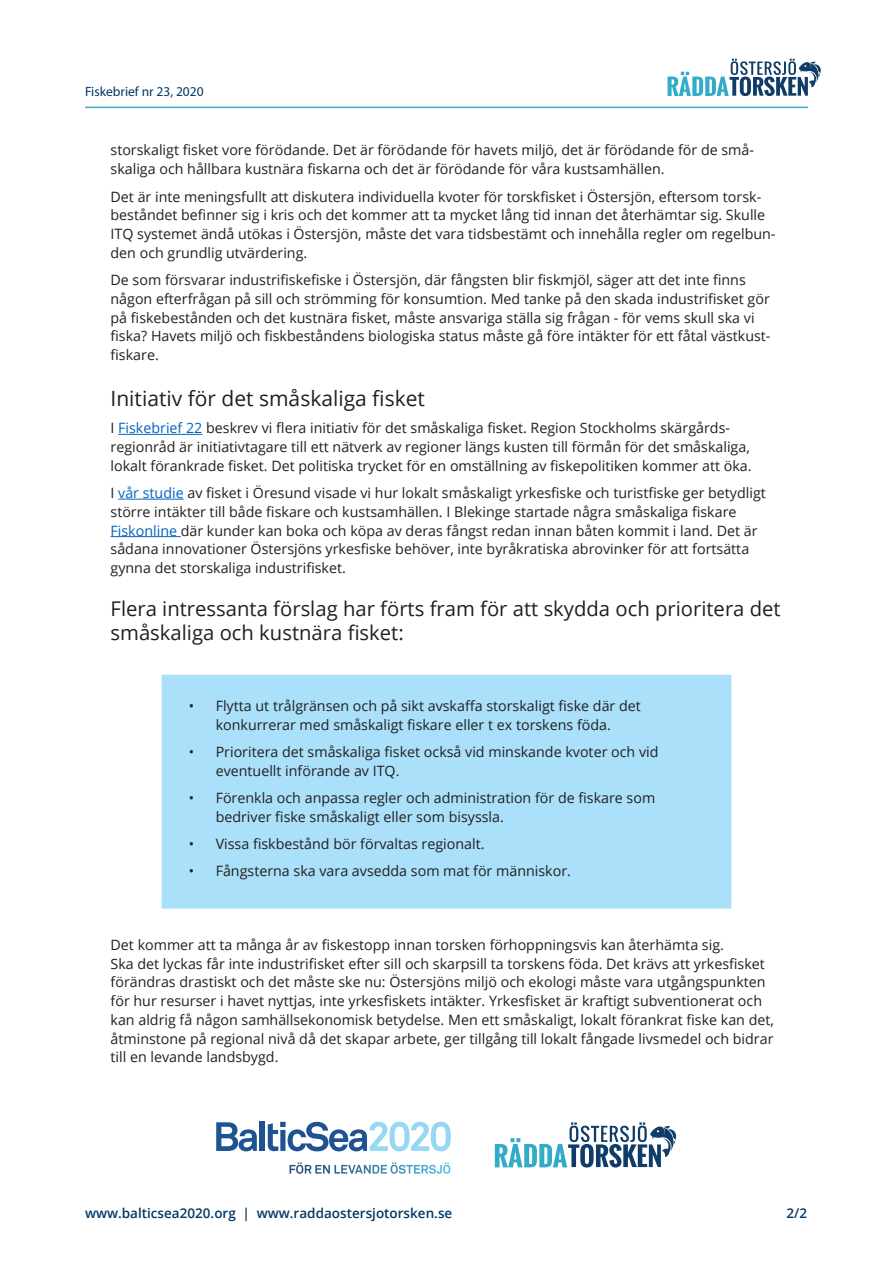
<style>
.page{position:relative;width:893px;height:1263px;background:#fff}
.page>*{position:absolute;margin:0;border:0;box-sizing:border-box;transform-origin:0 0}
.BRÖDTEXT{font:21px "Open Sans";color:#231f20}
.BRÖDTEXT-2{font:20.25px/24px "Open Sans";color:#231f20}
.BRÖDTEXT-3{font:14.25px/18.8px "Open Sans";color:#231f20}
.t1{font:600 13.5px "Open Sans";color:#033866}
.t2{font:13.5px "Myriad Pro";color:#033866}
.s1{color:#0563c1}
</style>
<div class="page">
<hr style="left:85px;top:107px;width:723px;height:1px;background:#45abcc">
<svg style="left:668px;top:59px;width:153px;height:37px"></svg>
<hr style="left:118px;top:434px;width:84px;height:1px;background:#0563c1">
<hr style="left:118px;top:499px;width:66px;height:1px;background:#0563c1">
<hr style="left:111px;top:536px;width:70px;height:1px;background:#0563c1">
<div style="left:259px;top:1122px;width:6px;height:29px;background:#1e5291"></div>
<svg style="left:216px;top:1122px;width:41px;height:29px"></svg>
<svg style="left:268px;top:1122px;width:183px;height:29px"></svg>
<svg style="left:296px;top:1162px;width:154px;height:12px"></svg>
<svg style="left:495px;top:1122px;width:182px;height:45px"></svg>
<div style="left:162px;top:675px;width:569px;height:234px;background:#aae0f9;border:2px solid #aae0f9"></div>
<p class="t2" style="left:85px;top:83px;width:120px">Fiskebrief nr 23, 2020</p>
<p class="BRÖDTEXT-3" style="left:111px;top:141px;width:645px">storskaligt fisket vore förödande. Det är förödande för havets miljö, det är förödande för de små&shy;skaliga och hållbara kustnära fiskarna och det är förödande för våra kustsamhällen.</p>
<p class="BRÖDTEXT-3" style="left:111px;top:187px;width:666px">Det är inte meningsfullt att diskutera individuella kvoter för torskfisket i Östersjön, eftersom torsk&shy;beståndet befinner sig i kris och det kommer att ta mycket lång tid innan det återhämtar sig. Skulle ITQ systemet ändå utökas i Östersjön, måste det vara tidsbestämt och innehålla regler om regelbun&shy;den och grundlig utvärdering.</p>
<p class="BRÖDTEXT-3" style="left:111px;top:270px;width:661px">De som försvarar industrifiskefiske i Östersjön, där fångsten blir fiskmjöl, säger att det inte finns någon efterfrågan på sill och strömming för konsumtion. Med tanke på den skada industrifisket gör på fiskebestånden och det kustnära fisket, måste ansvariga ställa sig frågan - för vems skull ska vi fiska? Havets miljö och fiskbeståndens biologiska status måste gå före intäkter för ett fåtal västkust&shy;fiskare.</p>
<p class="BRÖDTEXT" style="left:111px;top:384px;width:316px">Initiativ för det småskaliga fisket</p>
<p class="BRÖDTEXT-3" style="left:111px;top:418px;width:643px">I <span class="s1">Fiskebrief 22</span> beskrev vi flera initiativ för det småskaliga fisket. Region Stockholms skärgårds&shy;regionråd är initiativtagare till ett nätverk av regioner längs kusten till förmån för det småskaliga, lokalt förankrade fisket. Det politiska trycket för en omställning av fiskepolitiken kommer att öka.</p>
<p class="BRÖDTEXT-3" style="left:111px;top:483px;width:657px">I <span class="s1">vår studie</span> av fisket i Öresund visade vi hur lokalt småskaligt yrkesfiske och turistfiske ger betydligt större intäkter till både fiskare och kustsamhällen. I Blekinge startade några småskaliga fiskare <span class="s1">Fiskonline</span> där kunder kan boka och köpa av deras fångst redan innan båten kommit i land. Det är sådana innovationer Östersjöns yrkesfiske behöver, inte byråkratiska abrovinker för att fortsätta gynna det storskaliga industrifisket.</p>
<p class="BRÖDTEXT-2" style="left:111px;top:596px;width:672px">Flera intressanta förslag har förts fram för att skydda och prioritera det småskaliga och kustnära fisket:</p>
<p class="BRÖDTEXT-3" style="left:189px;top:696px;width:454px;text-align:center">• Flytta ut trålgränsen och på sikt avskaffa storskaligt fiske där det konkurrerar med småskaligt fiskare eller t ex torskens föda.</p>
<p class="BRÖDTEXT-3" style="left:216px;top:742px;width:444px;text-indent:-27px">• Prioritera det småskaliga fisket också vid minskande kvoter och vid eventuellt införande av ITQ.</p>
<p class="BRÖDTEXT-3" style="left:216px;top:788px;width:441px;text-indent:-27px">• Förenkla och anpassa regler och administration för de fiskare som bedriver fiske småskaligt eller som bisyssla.</p>
<p class="BRÖDTEXT-3" style="left:189px;top:834px;width:297px">• Vissa fiskbestånd bör förvaltas regionalt.</p>
<p class="BRÖDTEXT-3" style="left:189px;top:861px;width:384px">• Fångsterna ska vara avsedda som mat för människor.</p>
<p class="BRÖDTEXT-3" style="left:111px;top:935px;width:665px">Det kommer att ta många år av fiskestopp innan torsken förhoppningsvis kan återhämta sig.<br>Ska det lyckas får inte industrifisket efter sill och skarpsill ta torskens föda. Det krävs att yrkesfisket förändras drastiskt och det måste ske nu: Östersjöns miljö och ekologi måste vara utgångspunkten för hur resurser i havet nyttjas, inte yrkesfiskets intäkter. Yrkesfisket är kraftigt subventionerat och kan aldrig få någon samhällsekonomisk betydelse. Men ett småskaligt, lokalt förankrat fiske kan det, åtminstone på regional nivå då det skapar arbete, ger tillgång till lokalt fångade livsmedel och bidrar till en levande landsbygd.</p>
<p class="t1" style="left:85px;top:1204px;width:369px">www.balticsea2020.org | www.raddaostersjotorsken.se</p>
<p class="t1" style="left:786px;top:1204px;width:22px">2/2</p>
</div>
